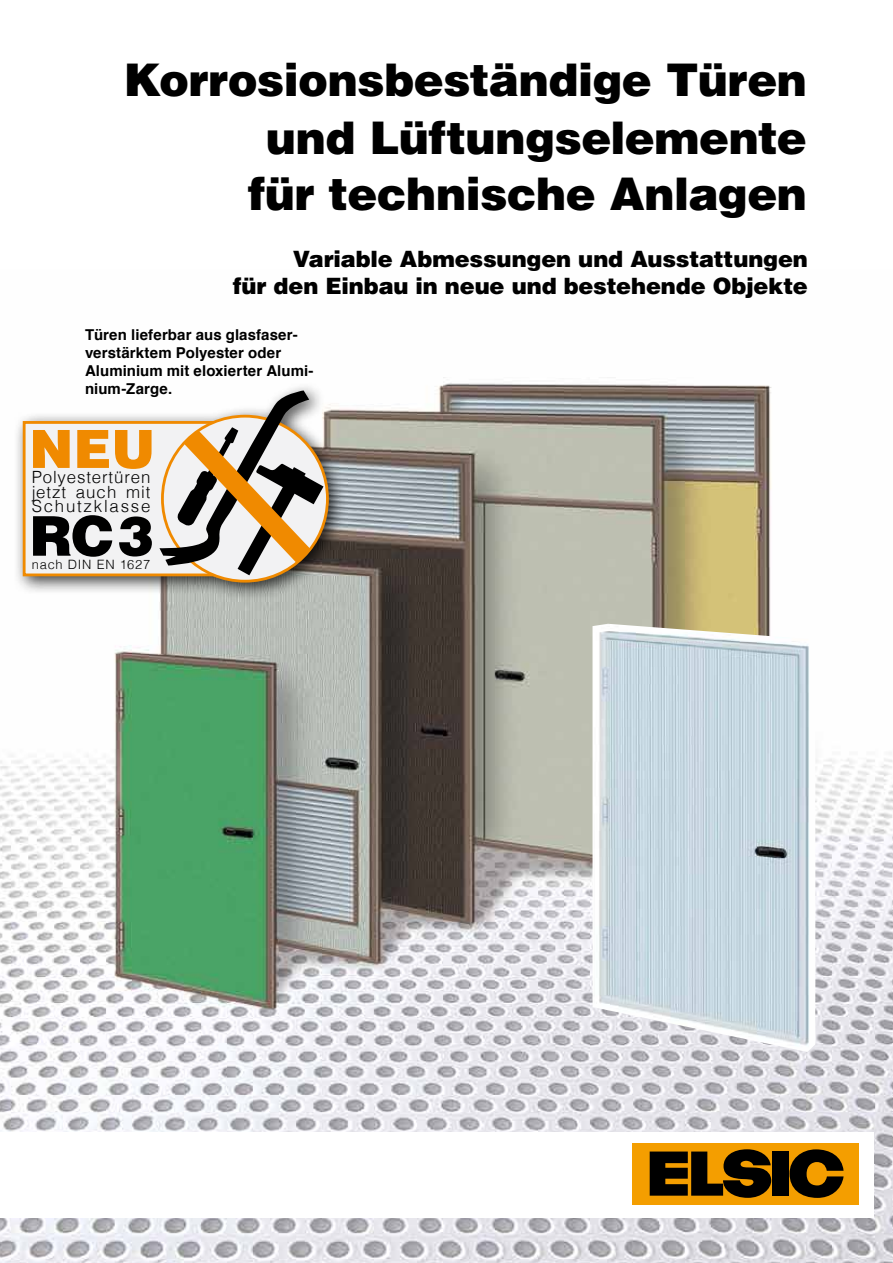
<style>
.page{position:relative;width:893px;height:1263px;background:#fff}
.page>*{position:absolute;margin:0;border:0;box-sizing:border-box;transform-origin:0 0}
.t1{font:900 54.9px "Helvetica";color:#000}
.t2{font:900 52.65px "Helvetica";color:#f08a00}
.t3{font:900 45px/57px "Helvetica";letter-spacing:-.01em;color:#000;text-align:right}
.t4{font:900 22.5px/27px "Helvetica";letter-spacing:-.005em;color:#000;text-align:right}
.t5{font:300 16.8px/14.9px "Helvetica";letter-spacing:.06em;color:#000;text-align:justify}
.t6{font:700 15px/18px "Helvetica";letter-spacing:.005em;color:#000}
.t7{font:300 12.9px "Helvetica";letter-spacing:.06em;color:#000}
</style>
<div class="page">
<img style="left:0;top:377px;width:893px;height:886px">
<img style="left:592px;top:624px;width:223px;height:428px">
<div style="left:0;top:1132px;width:873px;height:85px;background:#fff"></div>
<div style="left:632px;top:1143px;width:227px;height:61px;background:#f49e00"></div>
<svg style="left:650px;top:1149px;width:121px;height:49px"></svg>
<div style="left:772px;top:1151px;width:16px;height:45px;background:#000"></div>
<svg style="left:789px;top:1149px;width:55px;height:49px"></svg>
<div style="left:13px;top:381px;width:334px;height:220px;background:#000;opacity:.75"></div>
<div style="left:24px;top:422px;width:205px;height:153px;background:#f2f2f3"></div>
<div style="left:23px;top:421px;width:207px;height:155px;border:3px solid #f08a00"></div>
<svg style="left:159px;top:390px;width:170px;height:193px"></svg>
<h3 class="t3" style="left:124px;top:50px;width:685px">Korrosionsbeständige Türen und Lüftungselemente<br>für technische Anlagen</h3>
<h3 class="t4" style="left:233px;top:245px;width:576px">Variable Abmessungen und Ausstattungen<br>für den Einbau in neue und bestehende Objekte</h3>
<p class="t6" style="left:85px;top:326px;width:230px">Türen lieferbar aus glasfaser&shy;verstärktem Polyester oder<br>Aluminium mit eloxierter Alumi&shy;nium-Zarge.</p>
<h2 class="t2" style="left:29px;top:415px;width:127px">NEU</h2>
<p class="t5" style="left:32px;top:468px;width:120px">Polyestertüren jetzt auch mit Schutzklasse</p>
<h1 class="t1" style="left:30px;top:500px;width:126px">RC3</h1>
<p class="t7" style="left:32px;top:554px;width:120px">nach DIN EN 1627</p>
</div>
